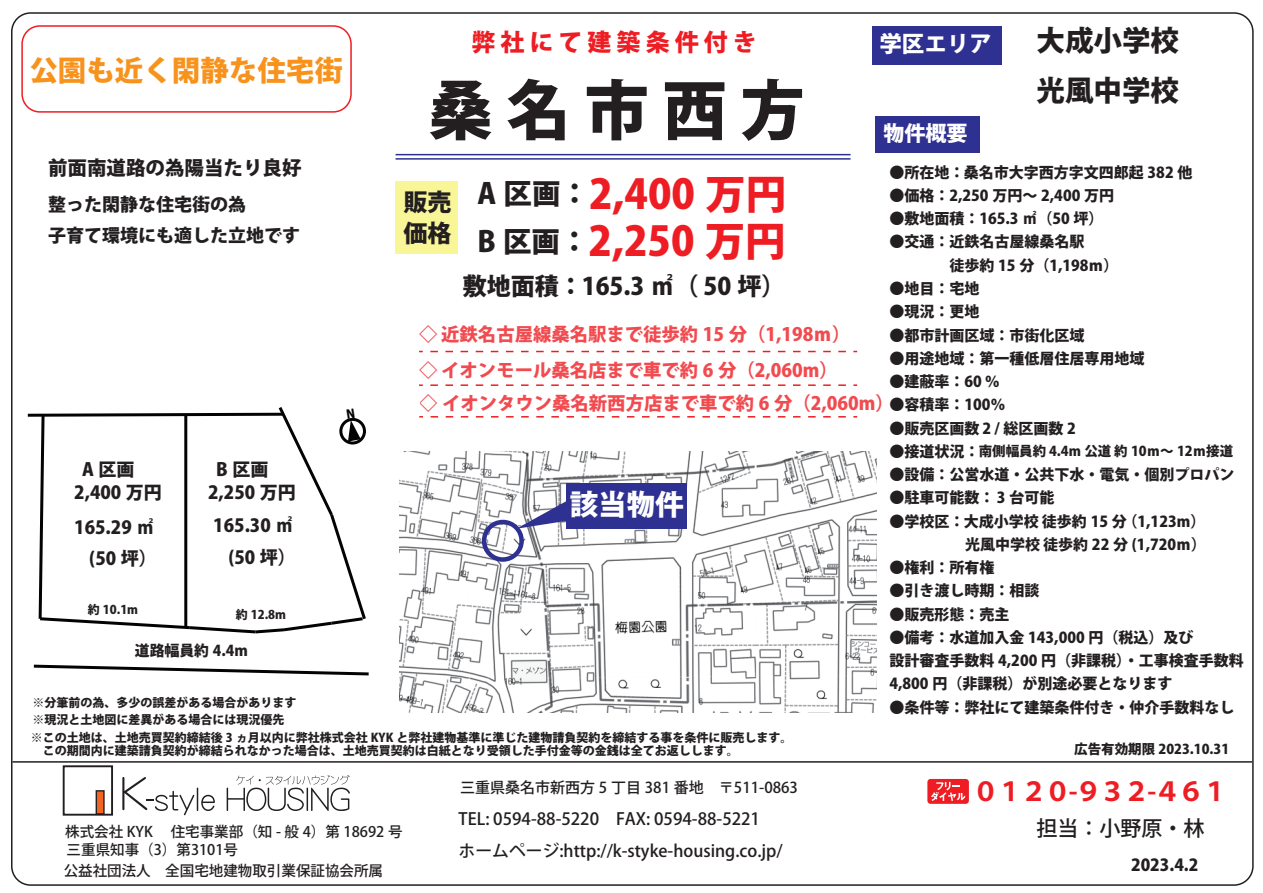
<style>
.page{position:relative;width:1263px;height:893px;background:#fff}
.page>*{position:absolute;margin:0;border:0;box-sizing:border-box;transform-origin:0 0}
.t1{font:800 64.5px "Koz Go Pr 6 N";color:#231f20}
.t2{font:800 40.5px/47.5px "Koz Go Pr 6 N";color:#ee1d23}
.t3{font:800 28.5px "Koz Go Pr 6 N";color:#f7931d}
.t4{font:800 28.5px/49.8px "Koz Go Pr 6 N";color:#231f20}
.t5{font:800 28.5px "Koz Go Pr 6 N";color:#fff}
.t6{font:700 25.8px "Koz Go Pro";letter-spacing:-.075em;color:#ee1d23}
.t7{font:800 24px/31.5px "Koz Go Pr 6 N";color:#231f20}
.t8{font:800 24px "Koz Go Pr 6 N";color:#ee1d23}
.t9{font:800 22.5px "Koz Go Pr 6 N";color:#fff}
.t10{font:500 21px "Koz Go Pr 6 N";color:#231f20}
.t11{font:800 21px "Koz Go Pr 6 N";color:#fff}
.t12{font:800 19.5px "Koz Go Pr 6 N";color:#231f20}
.t13{font:800 18.3px/35.8px "Koz Go Pr 6 N";color:#ee1d23}
.t14{font:800 18px/31.5px "Koz Go Pr 6 N";color:#231f20;text-align:right}
.t15{font:500 16.8px/32.5px "Koz Go Pr 6 N";color:#231f20}
.t16{font:800 16.5px "Koz Go Pr 6 N";color:#231f20}
.t17{font:800 15px/23.2px "Koz Go Pr 6 N";color:#231f20}
.t18{font:500 15px "Koz Go Pr 6 N";color:#231f20}
.t19{font:800 14.85px "Koz Go Pr 6 N";color:#231f20}
.t20{font:500 14.55px/18.5px "Koz Go Pr 6 N";color:#231f20}
.t21{font:800 13.5px "Koz Go Pr 6 N";color:#231f20}
.t22{font:800 12px/13.5px "Koz Go Pr 6 N";color:#231f20}
.s1{font-size:28.5px;color:#231f20}
.s2{font-size:15px}
</style>
<div class="page">
<hr style="left:13px;top:761px;width:1239px;height:2px;background:#231f20">
<svg style="left:122px;top:777px;width:93px;height:38px"></svg>
<svg style="left:227px;top:775px;width:123px;height:36px"></svg>
<div style="left:63px;top:765px;width:50px;height:51px;background:#fff;border:2px solid #231f20"></div>
<div style="left:96px;top:790px;width:9px;height:25px;background:#f36421;border:1px solid #231f20"></div>
<div style="left:927px;top:779px;width:42px;height:25px;background:#ee1d23;border-radius:3px"></div>
<svg style="left:931px;top:782px;width:34px;height:19px"></svg>
<div style="left:396px;top:182px;width:62px;height:72px;background:#f9f697"></div>
<div style="left:875px;top:116px;width:104px;height:36px;background:#2e3092"></div>
<svg style="left:33px;top:664px;width:336px;height:12px"></svg>
<div style="left:873px;top:26px;width:129px;height:38px;background:#2e3092"></div>
<svg style="left:430px;top:351px;width:427px;height:1px"></svg>
<svg style="left:430px;top:384px;width:427px;height:2px"></svg>
<svg style="left:431px;top:416px;width:426px;height:2px"></svg>
<hr style="left:395px;top:154px;width:455px;height:1px;background:#2e3092">
<hr style="left:395px;top:158px;width:455px;height:2px;background:#2e3092">
<div style="left:21px;top:25px;width:331px;height:88px;border:2px solid #ee1d23;border-radius:18px"></div>
<img style="left:399px;top:452px;width:478px;height:260px">
<div style="left:482px;top:520px;width:42px;height:42px;border:4px solid #2e3092;border-radius:50%"></div>
<svg style="left:516px;top:501px;width:50px;height:28px"></svg>
<div style="left:566px;top:484px;width:120px;height:45px;background:#2e3092"></div>
<svg style="left:27px;top:407px;width:339px;height:227px"></svg>
<h3 class="t3" style="left:29px;top:55px;width:315px">公園も近く閑静な住宅街</h3>
<h3 class="t12" style="left:48px;top:156px;width:255px">前面南道路の為陽当たり良好</h3>
<p class="t14" style="left:48px;top:189px;width:254px;text-align:left">整った閑静な住宅街の為<br>子育て環境にも適した立地です</p>
<p class="t14" style="left:82px;top:454px;width:54px">A 区画</p>
<p class="t14" style="left:216px;top:454px;width:54px">B 区画</p>
<p class="t14" style="left:74px;top:477px;width:89px">2,400 万円</p>
<p class="t14" style="left:208px;top:477px;width:89px">2,250 万円</p>
<p class="t14" style="left:74px;top:512px;width:84px">165.29 ㎡(50 坪）</p>
<p class="t14" style="left:213px;top:510px;width:84px">165.30 ㎡(50 坪）</p>
<p class="t22" style="left:88px;top:603px;width:52px">約 10.1m</p>
<p class="t22" style="left:236px;top:608px;width:52px">約 12.8m</p>
<p class="t19" style="left:135px;top:642px;width:115px">道路幅員約 4.4m</p>
<p class="t22" style="left:32px;top:697px;width:265px">※分筆前の為、多少の誤差がある場合があります</p>
<p class="t22" style="left:32px;top:713px;width:253px">※現況と土地図に差異がある場合には現況優先</p>
<h3 class="t8" style="left:471px;top:29px;width:287px">弊 社 に て 建 築 条 件 付 き</h3>
<h1 class="t1" style="left:428px;top:74px;width:378px">桑 名 市 西 方</h1>
<h3 class="t9" style="left:879px;top:31px;width:114px">学区エリア</h3>
<h3 class="t11" style="left:883px;top:122px;width:85px">物件概要</h3>
<h3 class="t4" style="left:1036px;top:17px;width:144px">大成小学校光風中学校</h3>
<h3 class="t7" style="left:404px;top:186px;width:49px">販売価格</h3>
<h2 class="t2" style="left:477px;top:171px;width:310px"><span class="s1">A 区画：</span>2,400 万円<br><span class="s1">B 区画：</span>2,250 万円</h2>
<h3 class="t7" style="left:463px;top:271px;width:324px">敷地面積： 165.3 ㎡（ 50 坪）</h3>
<p class="t13" style="left:419px;top:317px;width:433px">◇ 近鉄名古屋線桑名駅まで徒歩約 15 分（1,198ｍ）◇ イオンモール桑名店まで車で約 6 分（2,060m）</p>
<p class="t13" style="left:420px;top:385px;width:475px">◇ イオンタウン桑名新西方店まで車で約 6 分（2,060m）</p>
<h3 class="t5" style="left:570px;top:488px;width:115px">該当物件</h3>
<p class="t17" style="left:889px;top:161px;width:305px">●所在地： 桑名市大字西方字文四郎起 382 他</p>
<p class="t17" style="left:889px;top:184px;width:226px">●価格：2,250 万円～ 2,400 万円</p>
<p class="t17" style="left:889px;top:207px;width:216px">●敷地面積：165.3 ㎡（50 坪）</p>
<p class="t17" style="left:889px;top:231px;width:231px">●交通：近鉄名古屋線桑名駅<br>　　　　徒歩約 15 分（1,198ｍ）</p>
<p class="t17" style="left:889px;top:277px;width:91px">●地目：宅地</p>
<p class="t17" style="left:889px;top:300px;width:91px">●現況：更地</p>
<p class="t17" style="left:889px;top:324px;width:196px">●都市計画区域：市街化区域</p>
<p class="t17" style="left:889px;top:347px;width:256px">●用途地域：第一種低層住居専用地域</p>
<p class="t17" style="left:889px;top:370px;width:112px">●建蔽率：60 ％</p>
<p class="t17" style="left:889px;top:393px;width:118px">●容積率：100％</p>
<p class="t17" style="left:889px;top:417px;width:188px">●販売区画数 2 / 総区画数 2</p>
<p class="t21" style="left:889px;top:444px;width:345px"><span class="s2">●接道状況：</span> 南側幅員約 4.4m 公道 約 10ｍ～ 12ｍ接道</p>
<p class="t17" style="left:889px;top:463px;width:346px">●設備：公営水道・公共下水・電気・個別プロパン</p>
<p class="t17" style="left:889px;top:486px;width:166px">●駐車可能数： 3 台可能</p>
<p class="t17" style="left:889px;top:510px;width:318px">●学校区： 大成小学校 徒歩約 15 分 （1,123m）　　　　 光風中学校 徒歩約 22 分 (1,720ｍ）</p>
<p class="t17" style="left:889px;top:556px;width:106px">●権利：所有権</p>
<p class="t17" style="left:889px;top:579px;width:151px">●引き渡し時期：相談</p>
<p class="t17" style="left:889px;top:603px;width:121px">●販売形態：売主</p>
<p class="t17" style="left:889px;top:626px;width:356px">●備考：水道加入金 143,000 円（税込）及び<br>設計審査手数料 4,200 円（非課税）・工事検査手数料<br>4,800 円（非課税）が別途必要となります</p>
<p class="t17" style="left:889px;top:696px;width:346px">●条件等：弊社にて建築条件付き・仲介手数料なし</p>
<p class="t22" style="left:31px;top:731px;width:763px">※この土地は、土地売買契約締結後 3 ヵ月以内に弊社株式会社 KYK と弊社建物基準に準じた建物請負契約を締結する事を条件に販売します。　この期間内に建築請負契約が締結られなかった場合は、土地売買契約は白紙となり受領した手付金等の金銭は全てお返しします。</p>
<p class="t20" style="left:65px;top:823px;width:339px">株式会社 KYK 　住宅事業部（知 - 般 4）第 18692 号三重県知事（3）第3101号</p>
<p class="t20" style="left:64px;top:862px;width:321px">公益社団法人　全国宅地建物取引業保証協会所属</p>
<p class="t18" style="left:460px;top:779px;width:339px">三重県桑名市新西方 5 丁目 381 番地　〒511-0863</p>
<p class="t15" style="left:459px;top:803px;width:325px">TEL: 0594-88-5220　FAX: 0594-88-5221<br>ホームページ:http://k-styke-housing.co.jp/</p>
<p class="t21" style="left:1074px;top:742px;width:157px">広告有効期限 2023.10.31</p>
<h3 class="t6" style="left:973px;top:774px;width:257px">０１２０-９３２-４６１</h3>
<h3 class="t10" style="left:1036px;top:816px;width:169px">担当：小野原・林</h3>
<p class="t16" style="left:1131px;top:855px;width:69px">2023.4.2</p>
</div>
